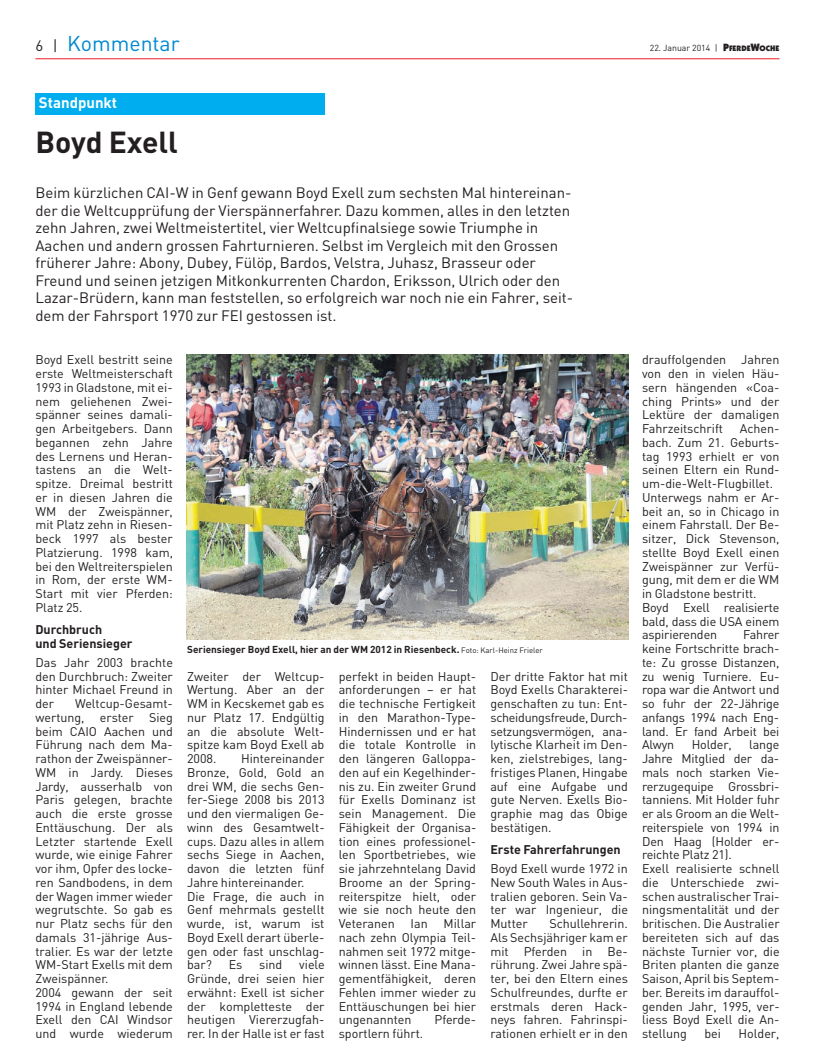
<style>
.page{position:relative;width:815px;height:1063px;background:#fff}
.page>*{position:absolute;margin:0;border:0;box-sizing:border-box;transform-origin:0 0}
.t1{font:700 30px "DIN";color:#231f20}
.t2{font:21.25px "DIN";color:#0089cf}
.t3{font:15px/17.5px "DIN";color:#231f20}
.t4{font:700 15px "DIN";color:#fff}
.t5{font:12.5px/13.8px "DIN";color:#231f20;text-align:justify}
.t6{font:700 12.5px/13.8px "DIN";color:#231f20}
.t7{font:700 10px "DIN";color:#231f20}
.t8{font:8.75px "DIN";color:#231f20}
.s1{font-size:15px;color:#231f20}
.s2{font-family:"Itc Kabel";font-weight:900;font-size:10.62px}
.s3{font-family:"Itc Kabel";font-weight:900;font-size:8px}
.s4{font-weight:400;font-size:7.75px}
.s5{font-weight:400}
</style>
<div class="page">
<hr style="left:35px;top:58px;width:745px;height:1px;background:#ee1d23">
<div style="left:35px;top:93px;width:290px;height:21px;background:#00aeef"></div>
<img style="left:186px;top:355px;width:442px;height:285px">
<p class="t2" style="left:35px;top:30px;width:146px"><span class="s1">6 |</span> Kommentar</p>
<p class="t8" style="left:650px;top:43px;width:131px">22. Januar 2014 | <span class="s2">P</span><span class="s3">FERDE</span><span class="s2">W</span><span class="s3">OCHE</span></p>
<p class="t4" style="left:39px;top:93px;width:80px">Standpunkt</p>
<p class="t1" style="left:35px;top:123px;width:144px">Boyd Exell</p>
<p class="t3" style="left:35px;top:184px;width:539px">Beim kürzlichen CAI-W in Genf gewann Boyd Exell zum sechsten Mal hintereinan&shy;der die Weltcupprüfung der Vierspännerfahrer. Dazu kommen, alles in den letzten zehn Jahren, zwei Weltmeistertitel, vier Weltcupfinalsiege sowie Triumphe in Aachen und andern grossen Fahrturnieren. Selbst im Vergleich mit den Grossen früherer Jahre: Abony, Dubey, Fülöp, Bardos, Velstra, Juhasz, Brasseur oder Freund und seinen jetzigen Mitkonkurrenten Chardon, Eriksson, Ulrich oder den Lazar-Brüdern, kann man feststellen, so erfolgreich war noch nie ein Fahrer, seit&shy;dem der Fahrsport 1970 zur FEI gestossen ist.</p>
<p class="t5" style="left:35px;top:353px;width:139px">Boyd Exell bestritt seine erste Weltmeisterschaft 1993 in Gladstone, mit ei&shy;nem geliehenen Zwei - spänner seines damali&shy;gen Arbeitgebers. Dann begannen zehn Jahre des Lernens und Heran&shy;tastens an die Welt&shy;spitze. Dreimal bestritt er in diesen Jahren die WM der Zweispänner, mit Platz zehn in Riesen&shy;beck 1997 als bester Platzierung. 1998 kam, bei den Weltreiterspielen in Rom, der erste WM-Start mit vier Pferden:<br>Platz 25.</p>
<p class="t6" style="left:35px;top:622px;width:99px">Durchbruch<br>und Seriensieger</p>
<p class="t5" style="left:35px;top:655px;width:139px">Das Jahr 2003 brachte den Durchbruch: Zweiter hinter Michael Freund in der</p>
<p class="t5" style="left:35px;top:696px;width:139px;text-align:left;text-indent:40px">Weltcup-Gesamt&shy;wertung, erster Sieg beim CAIO Aachen und<br>Führung nach dem Ma&shy;rathon der Zweispänner-<br>WM in Jardy. Dieses<br>Jardy, ausserhalb von<br>Paris gelegen, brachte auch die erste grosse<br>Enttäuschung. Der als<br>Letzter startende Exell wurde, wie einige Fahrer vor ihm, Opfer des locke&shy;ren Sandbodens, in dem der Wagen immer wieder wegrutschte. So gab es nur Platz sechs für den damals 31-jährige Aus&shy;tralier. Es war der letzte<br>WM-Start Exells mit dem<br>Zweispänner.<br>2004 gewann der seit<br>1994 in England lebende<br>Exell den CAI Windsor und wurde wiederum</p>
<p class="t7" style="left:187px;top:643px;width:357px">Seriensieger Boyd Exell, hier an der WM 2012 in Riesenbeck. <span class="s4">Foto: Karl-Heinz Frieler</span></p>
<p class="t5" style="left:187px;top:669px;width:139px">Zweiter der Weltcup-Wertung. Aber an der WM in Kecskemet gab es nur Platz 17. Endgültig an die absolute Welt&shy;spitze kam Boyd Exell ab 2008.</p>
<p class="t5" style="left:187px;top:751px;width:139px;text-align:left;text-indent:54px">Hintereinander<br>Bronze, Gold, Gold an drei WM, die sechs Gen&shy;fer-Siege 2008 bis 2013 und den viermaligen Ge&shy;winn des Gesamtwelt&shy;cups. Dazu alles in allem sechs Siege in Aachen, davon die letzten fünf<br>Jahre hintereinander.<br>Die Frage, die auch in<br>Genf mehrmals gestellt wurde, ist, warum ist<br>Boyd Exell derart überle&shy;gen oder fast unschlag&shy;bar?</p>
<p class="t5" style="left:187px;top:958px;width:139px;text-indent:112px">viele Gründe, drei seien hier erwähnt: Exell ist sicher der kompletteste der heutigen Viererzugfah&shy;rer. In der Halle ist er fast</p>
<p class="t5" style="left:229px;top:958px;width:15px">Es</p>
<p class="t5" style="left:259px;top:958px;width:25px">sind</p>
<p class="t5" style="left:339px;top:669px;width:139px">perfekt in beiden Haupt&shy;anforderungen – er hat die technische Fertigkeit in den Marathon-Type-Hindernissen und er hat die totale Kontrolle in den längeren Galloppa&shy;den auf ein Kegelhinder&shy;nis zu. Ein zweiter Grund für Exells Dominanz ist sein Management. Die Fähigkeit der Organisa&shy;tion eines professionel&shy;len Sportbetriebes, wie sie jahrzehntelang David Broome an der Spring - reiterspitze hielt, oder wie sie noch heute den Veteranen</p>
<p class="t5" style="left:339px;top:916px;width:139px;text-indent:105px">Millar nach zehn Olympia Teil&shy;nahmen seit 1972 mitge&shy;winnen lässt. Eine Mana&shy;gementfähigkeit, deren Fehlen immer wieder zu Enttäuschungen bei hier ungenannten</p>
<p class="t5" style="left:411px;top:916px;width:19px">Ian</p>
<p class="t5" style="left:434px;top:1013px;width:43px">Pferde -</p>
<p class="t5" style="left:339px;top:1026px;width:86px">sportlern führt.</p>
<p class="t5" style="left:490px;top:669px;width:139px">Der dritte Faktor hat mit Boyd Exells Charakterei&shy;genschaften zu tun: Ent&shy;scheidungsfreude, Durch&shy;setzungsvermögen, ana&shy;lytische Klarheit im Den&shy;ken, zielstrebiges, lang&shy;fristiges Planen, Hingabe auf eine Aufgabe und gute Nerven. Exells Bio&shy;graphie mag das Obige bestätigen.</p>
<p class="t6" style="left:490px;top:840px;width:139px;line-height:18.8px">Erste Fahrerfahrungen<br><span class="s5">Boyd Exell wurde 1972 in</span></p>
<p class="t5" style="left:490px;top:875px;width:139px">New South Wales in Aus&shy;tralien geboren. Sein Va&shy;ter war Ingenieur, die Mutter</p>
<p class="t5" style="left:490px;top:916px;width:139px;text-indent:59px">Schullehrerin.<br>Als Sechsjähriger kam er mit Pferden in Be - rührung. Zwei Jahre spä&shy;ter, bei den Eltern eines Schulfreundes, durfte er erstmals deren Hack&shy;neys fahren. Fahrinspi&shy;rationen erhielt er in den</p>
<p class="t5" style="left:642px;top:353px;width:139px">drauffolgenden Jahren von den in vielen Häu&shy;sern hängenden «Coa&shy;ching Prints» und der Lektüre der damaligen Fahrzeitschrift</p>
<p class="t5" style="left:642px;top:421px;width:139px;text-align:left;text-indent:98px">Achen&shy;bach. Zum 21. Geburts&shy;tag 1993 erhielt er von seinen Eltern ein Rund - um-die-Welt-Flugbillet.<br>Unterwegs nahm er Ar&shy;beit an, so in Chicago in einem Fahrstall. Der Be&shy;sitzer, Dick Stevenson, stellte Boyd Exell einen<br>Zweispänner zur Verfü&shy;gung, mit dem er die WM in Gladstone bestritt.<br>Boyd Exell realisierte bald, dass die USA einem aspirierenden</p>
<p class="t5" style="left:642px;top:628px;width:139px;text-indent:101px">Fahrer keine Fortschritte brach - te: Zu grosse Dis tanzen, zu wenig Turniere. Eu&shy;ropa war die Antwort und so fuhr der 22-Jährige anfangs 1994 nach Eng&shy;land. Er fand Arbeit bei Alwyn</p>
<p class="t5" style="left:642px;top:738px;width:139px;text-align:left;text-indent:107px">lange<br>Jahre Mitglied der da&shy;mals noch starken Vie&shy;rerzugequipe Grossbri&shy;tanniens. Mit Holder fuhr er als Groom an die Welt&shy;reiterspiele von 1994 in<br>Den Haag (Holder er&shy;reichte Platz 21).<br>Exell realisierte schnell die Unterschiede zwi&shy;schen australischer Trai&shy;ningsmentalität und der britischen. Die Australier bereiteten sich auf das nächste Turnier vor, die<br>Briten planten die ganze<br>Saison, April bis Septem&shy;ber. Bereits im darauffol&shy;genden Jahr, 1995, ver&shy;liess Boyd Exell die An&shy;stellung</p>
<p class="t5" style="left:692px;top:738px;width:42px">Holder,</p>
<p class="t5" style="left:704px;top:1026px;width:18px">bei</p>
<p class="t5" style="left:739px;top:1026px;width:42px">Holder,</p>
</div>
